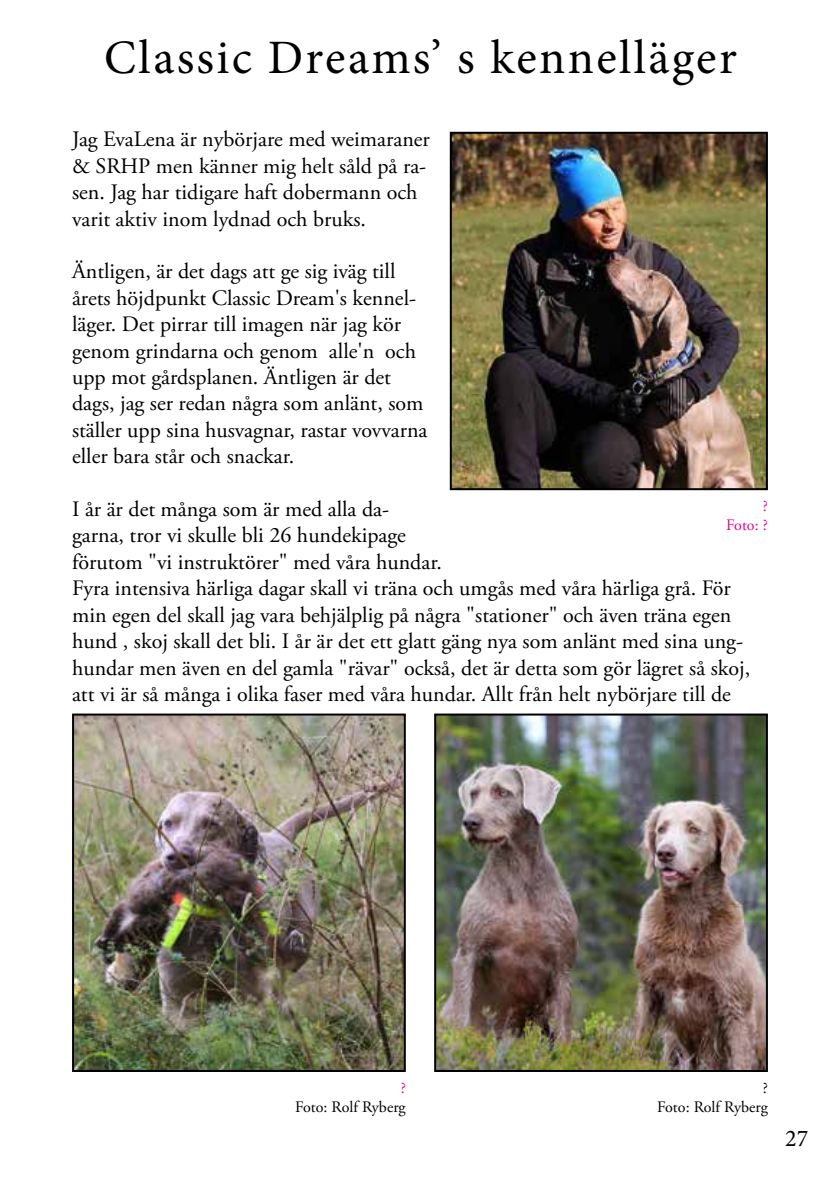
<style>
.page{position:relative;width:840px;height:1191px;background:#fff}
.page>*{position:absolute;margin:0;border:0;box-sizing:border-box;transform-origin:0 0}
.t1{font:48px "Minion Pro";letter-spacing:.05em;color:#000}
.t2{font:24px "Minion Pro";color:#000}
.t3{font:22px/26.4px "Adobe Garamond Pro";color:#000}
.t4{font:16px/19.2px "Adobe Garamond Pro";color:#000;text-align:right}
.t5{font:16px/19.2px "Adobe Garamond Pro";color:#ec008c;text-align:right}
</style>
<div class="page">
<img style="left:452px;top:135px;width:312px;height:352px">
<div style="left:449px;top:132px;width:318px;height:358px;border:2px solid #000"></div>
<img style="left:75px;top:716px;width:327px;height:353px">
<div style="left:72px;top:713px;width:333px;height:359px;border:2px solid #000"></div>
<img style="left:437px;top:716px;width:327px;height:353px">
<div style="left:434px;top:713px;width:333px;height:359px;border:2px solid #000"></div>
<h1 class="t1" style="left:104px;top:25px;width:634px">Classic Dreams’ s kennelläger</h1>
<p class="t3" style="left:72px;top:127px;width:359px">Jag EvaLena är nybörjare med weimaraner &amp; SRHP men känner mig helt såld på ra&shy;sen. Jag har tidigare haft dobermann och varit aktiv inom lydnad och bruks.</p>
<p class="t3" style="left:72px;top:259px;width:357px">Äntligen, är det dags att ge sig iväg till årets höjdpunkt Classic Dream's kennel&shy;läger. Det pirrar till imagen när jag kör genom grindarna och genom alle'n och upp mot gårdsplanen. Äntligen är det dags, jag ser redan några som anlänt, som ställer upp sina husvagnar, rastar vovvarna eller bara står och snackar.</p>
<p class="t3" style="left:72px;top:496px;width:679px">I år är det många som är med alla da-<br>garna, tror vi skulle bli 26 hundekipage<br>förutom "vi instruktörer" med våra hundar.<br>Fyra intensiva härliga dagar skall vi träna och umgås med våra härliga grå. För min egen del skall jag vara behjälplig på några "stationer" och även träna egen hund , skoj skall det bli. I år är det ett glatt gäng nya som anlänt med sina ung&shy;hundar men även en del gamla "rävar" också, det är detta som gör lägret så skoj, att vi är så många i olika faser med våra hundar. Allt från helt nybörjare till de</p>
<p class="t5" style="left:725px;top:497px;width:43px">?<br>Foto: ?</p>
<p class="t5" style="left:400px;top:1078px;width:7px">?</p>
<p class="t4" style="left:295px;top:1098px;width:112px">Foto: Rolf Ryberg</p>
<p class="t4" style="left:656px;top:1078px;width:112px">?<br>Foto: Rolf Ryberg</p>
<p class="t2" style="left:784px;top:1122px;width:25px">27</p>
</div>
